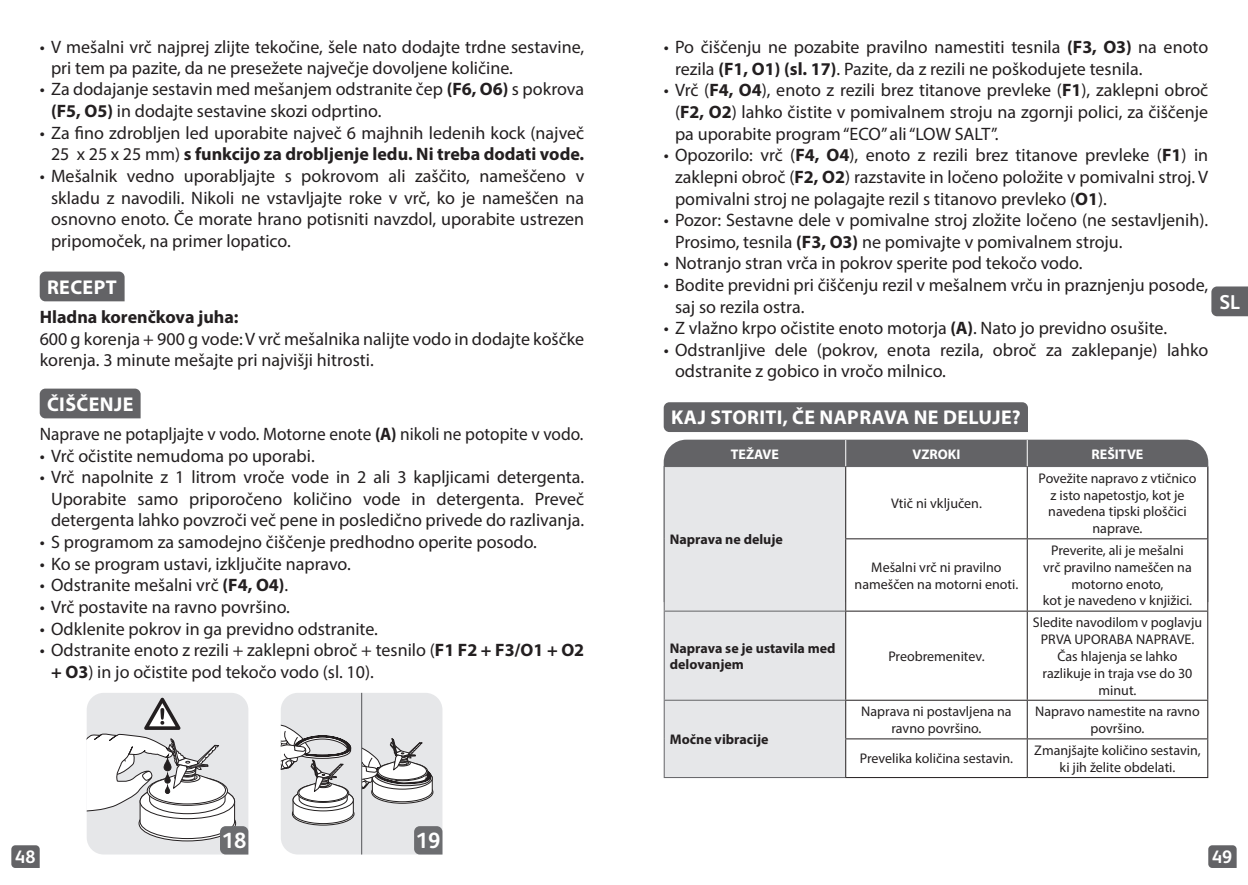
<style>
.page{position:relative;width:1248px;height:885px;background:#fff}
.page>*{position:absolute;margin:0;border:0;box-sizing:border-box;transform-origin:0 0}
.t1{font:700 22px "FS Albert";color:#fff}
.t2{font:700 20px "Myriad Pro";letter-spacing:.02em;color:#fff}
.t3{font:700 20px "FS Albert";color:#fff}
.t4{font:18px/21.6px "Myriad Pro";color:#231f20}
.t5{font:18px "Myriad Pro";color:#231f20;scale:.96 1}
.t6{font:700 18px "Myriad Pro";color:#231f20}
.t7{font:700 18px "FS Albert";color:#fff}
.t8{font:14px/16.8px "Myriad Pro";color:#231f20;text-align:center}
.t9{font:700 14px/16.8px "Myriad Pro";color:#231f20}
.t10{font:700 14px "Myriad Pro";color:#fff}
.s1{font-weight:700}
</style>
<div class="page">
<svg style="left:1208px;top:845px;width:28px;height:22px"></svg>
<svg style="left:11px;top:845px;width:29px;height:22px"></svg>
<svg style="left:1211px;top:286px;width:36px;height:30px"></svg>
<div style="left:663px;top:439px;width:545px;height:27px;background:#636366"></div>
<div style="left:663px;top:402px;width:364px;height:30px;background:#636366"></div>
<div style="left:664px;top:467px;width:181px;height:310px;background:#e6e7e9"></div>
<svg style="left:846px;top:467px;width:361px;height:310px"></svg>
<svg style="left:845px;top:440px;width:1px;height:26px"></svg>
<svg style="left:1026px;top:440px;width:1px;height:26px"></svg>
<hr style="left:663px;top:467px;width:1px;height:71px;background:#636366">
<hr style="left:663px;top:538px;width:1px;height:72px;background:#636366">
<hr style="left:663px;top:610px;width:182px;height:1px;background:#636366">
<hr style="left:663px;top:611px;width:1px;height:88px;background:#636366">
<hr style="left:663px;top:699px;width:182px;height:1px;background:#636366">
<hr style="left:663px;top:700px;width:1px;height:38px;background:#636366">
<hr style="left:663px;top:738px;width:1px;height:39px;background:#636366">
<hr style="left:663px;top:777px;width:182px;height:1px;background:#636366">
<hr style="left:845px;top:467px;width:1px;height:71px;background:#231f20">
<hr style="left:1026px;top:467px;width:1px;height:71px;background:#231f20">
<hr style="left:1207px;top:467px;width:1px;height:71px;background:#231f20">
<hr style="left:845px;top:538px;width:182px;height:1px;background:#231f20">
<hr style="left:845px;top:539px;width:1px;height:71px;background:#231f20">
<hr style="left:1027px;top:538px;width:181px;height:1px;background:#231f20">
<hr style="left:1026px;top:539px;width:1px;height:71px;background:#231f20">
<hr style="left:1207px;top:539px;width:1px;height:71px;background:#231f20">
<hr style="left:845px;top:610px;width:182px;height:1px;background:#231f20">
<hr style="left:845px;top:611px;width:1px;height:88px;background:#231f20">
<hr style="left:1027px;top:610px;width:181px;height:1px;background:#231f20">
<hr style="left:1026px;top:611px;width:1px;height:88px;background:#231f20">
<hr style="left:1207px;top:611px;width:1px;height:88px;background:#231f20">
<hr style="left:845px;top:699px;width:182px;height:1px;background:#231f20">
<hr style="left:845px;top:700px;width:1px;height:38px;background:#231f20">
<hr style="left:1027px;top:699px;width:181px;height:1px;background:#231f20">
<hr style="left:1026px;top:700px;width:1px;height:38px;background:#231f20">
<hr style="left:1207px;top:700px;width:1px;height:38px;background:#231f20">
<hr style="left:845px;top:738px;width:182px;height:1px;background:#231f20">
<hr style="left:845px;top:739px;width:1px;height:38px;background:#231f20">
<hr style="left:1027px;top:738px;width:181px;height:1px;background:#231f20">
<hr style="left:1026px;top:739px;width:1px;height:38px;background:#231f20">
<hr style="left:1207px;top:739px;width:1px;height:38px;background:#231f20">
<hr style="left:845px;top:777px;width:182px;height:1px;background:#231f20">
<hr style="left:1027px;top:777px;width:181px;height:1px;background:#231f20">
<hr style="left:663px;top:466px;width:182px;height:1px;background:#636366">
<hr style="left:845px;top:466px;width:182px;height:1px;background:#636366">
<hr style="left:1027px;top:466px;width:181px;height:1px;background:#636366">
<div style="left:40px;top:271px;width:85px;height:30px;background:#636366"></div>
<div style="left:40px;top:388px;width:101px;height:30px;background:#636366"></div>
<svg style="left:281px;top:693px;width:161px;height:161px;background:#d4d4d6"></svg>
<hr style="left:361px;top:692px;width:1px;height:162px;background:#6c6d70">
<svg style="left:87px;top:693px;width:161px;height:161px"></svg>
<p class="t4" style="left:51px;top:37px;width:534px;line-height:20.6px;text-indent:-11px">• V mešalni vrč najprej zlijte tekočine, šele nato dodajte trdne sestavine, pri tem pa pazite, da ne presežete največje dovoljene količine.</p>
<p class="t4" style="left:51px;top:78px;width:534px;text-indent:-11px">• Za dodajanje sestavin med mešanjem odstranite čep <span class="s1">(F6, O6)</span> s pokrova <span class="s1">(F5, O5)</span> in dodajte sestavine skozi odprtino.</p>
<p class="t4" style="left:40px;top:121px;width:546px;text-align:right">• Za fino zdrobljen led uporabite največ 6 majhnih ledenih kock (največ<br>25 x 25 x 25 mm) <span class="s1">s funkcijo za drobljenje ledu. Ni treba dodati vode.</span></p>
<p class="t4" style="left:51px;top:165px;width:534px;text-align:justify;text-indent:-11px">• Mešalnik vedno uporabljajte s pokrovom ali zaščito, nameščeno v skladu z navodili. Nikoli ne vstavljajte roke v vrč, ko je nameščen na osnovno enoto. Če morate hrano potisniti navzdol, uporabite ustrezen pripomoček, na primer lopatico.</p>
<p class="t2" style="left:47px;top:274px;width:71px">RECEPT</p>
<p class="t6" style="left:40px;top:305px;width:200px">Hladna korenčkova juha:</p>
<p class="t4" style="left:40px;top:327px;width:546px">600 g korenja + 900 g vode: V vrč mešalnika nalijte vodo in dodajte koščke korenja. 3 minute mešajte pri najvišji hitrosti.</p>
<p class="t2" style="left:47px;top:391px;width:88px">ČIŠČENJE</p>
<p class="t5" style="left:40px;top:423px;width:568px">Naprave ne potapljajte v vodo. Motorne enote <span class="s1">(A)</span> nikoli ne potopite v vodo.</p>
<p class="t4" style="left:40px;top:444px;width:276px">• Vrč očistite nemudoma po uporabi.</p>
<p class="t4" style="left:51px;top:466px;width:534px;text-align:justify;text-indent:-11px">• Vrč napolnite z 1 litrom vroče vode in 2 ali 3 kapljicami detergenta.<br>Uporabite samo priporočeno količino vode in detergenta. Preveč detergenta lahko povzroči več pene in posledično privede do razlivanja.</p>
<p class="t4" style="left:40px;top:531px;width:498px">• S programom za samodejno čiščenje predhodno operite posodo.</p>
<p class="t4" style="left:40px;top:552px;width:312px">• Ko se program ustavi, izključite napravo.</p>
<p class="t4" style="left:40px;top:574px;width:250px">• Odstranite mešalni vrč <span class="s1">(F4, O4)</span>.</p>
<p class="t4" style="left:40px;top:595px;width:252px">• Vrč postavite na ravno površino.</p>
<p class="t4" style="left:40px;top:617px;width:340px">• Odklenite pokrov in ga previdno odstranite.</p>
<p class="t4" style="left:51px;top:639px;width:534px;text-indent:-11px">• Odstranite enoto z rezili + zaklepni obroč + tesnilo (<span class="s1">F1 F2 + F3/O1 + O2 + O3</span>) in jo očistite pod tekočo vodo (sl. 10).</p>
<p class="t1" style="left:222px;top:825px;width:26px">18</p>
<p class="t1" style="left:416px;top:825px;width:26px">19</p>
<p class="t4" style="left:675px;top:36px;width:534px;text-indent:-11px">• Po čiščenju ne pozabite pravilno namestiti tesnila <span class="s1">(F3, O3)</span> na enoto rezila <span class="s1">(F1, O1) (sl. 17)</span>. Pazite, da z rezili ne poškodujete tesnila.</p>
<p class="t4" style="left:675px;top:79px;width:534px;text-align:justify;text-indent:-11px">• Vrč (<span class="s1">F4, O4</span>), enoto z rezili brez titanove prevleke (<span class="s1">F1</span>), zaklepni obroč (<span class="s1">F2, O2</span>) lahko čistite v pomivalnem stroju na zgornji polici, za čiščenje pa uporabite program “ECO” ali “LOW SALT”.</p>
<p class="t4" style="left:675px;top:144px;width:534px;text-align:justify;text-indent:-11px">• Opozorilo: vrč (<span class="s1">F4, O4</span>), enoto z rezili brez titanove prevleke (<span class="s1">F1</span>) in zaklepni obroč (<span class="s1">F2, O2</span>) razstavite in ločeno položite v pomivalni stroj. V pomivalni stroj ne polagajte rezil s titanovo prevleko (<span class="s1">O1</span>).</p>
<p class="t4" style="left:675px;top:209px;width:534px;text-indent:-11px">• Pozor: Sestavne dele v pomivalne stroj zložite ločeno (ne sestavljenih).<br>Prosimo, tesnila <span class="s1">(F3, O3)</span> ne pomivajte v pomivalnem stroju.</p>
<p class="t4" style="left:663px;top:252px;width:420px">• Notranjo stran vrča in pokrov sperite pod tekočo vodo.</p>
<p class="t4" style="left:675px;top:274px;width:534px;text-indent:-11px">• Bodite previdni pri čiščenju rezil v mešalnem vrču in praznjenju posode, saj so rezila ostra.</p>
<p class="t4" style="left:663px;top:317px;width:505px">• Z vlažno krpo očistite enoto motorja <span class="s1">(A)</span>. Nato jo previdno osušite.</p>
<p class="t4" style="left:675px;top:338px;width:534px;text-indent:-11px">• Odstranljive dele (pokrov, enota rezila, obroč za zaklepanje) lahko odstranite z gobico in vročo milnico.</p>
<p class="t2" style="left:671px;top:404px;width:351px">KAJ STORITI, ČE NAPRAVA NE DELUJE?</p>
<p class="t10" style="left:730px;top:444px;width:50px">TEŽAVE</p>
<p class="t10" style="left:912px;top:444px;width:49px">VZROKI</p>
<p class="t10" style="left:1091px;top:444px;width:53px">REŠITVE</p>
<p class="t9" style="left:669px;top:530px;width:114px">Naprava ne deluje</p>
<p class="t8" style="left:890px;top:494px;width:92px">Vtič ni vključen.</p>
<p class="t8" style="left:854px;top:558px;width:165px">Mešalni vrč ni pravilno nameščen na motorni enoti.</p>
<p class="t9" style="left:669px;top:639px;width:167px">Naprava se je ustavila med delovanjem</p>
<p class="t8" style="left:888px;top:647px;width:98px">Preobremenitev.</p>
<p class="t8" style="left:1038px;top:469px;width:159px">Povežite napravo z vtičnico z isto napetostjo, kot je navedena tipski ploščici naprave.</p>
<p class="t8" style="left:1042px;top:541px;width:151px">Preverite, ali je mešalni vrč pravilno nameščen na motorno enoto,<br>kot je navedeno v knjižici.</p>
<p class="t8" style="left:1032px;top:614px;width:171px">Sledite navodilom v poglavju<br>PRVA UPORABA NAPRAVE.<br>Čas hlajenja se lahko razlikuje in traja vse do 30 minut.</p>
<p class="t9" style="left:669px;top:730px;width:100px">Močne vibracije</p>
<p class="t8" style="left:861px;top:703px;width:152px">Naprava ni postavljena na ravno površino.</p>
<p class="t8" style="left:1035px;top:703px;width:166px">Napravo namestite na ravno površino.</p>
<p class="t8" style="left:859px;top:750px;width:155px">Prevelika količina sestavin.</p>
<p class="t8" style="left:1034px;top:741px;width:168px">Zmanjšajte količino sestavin, ki jih želite obdelati.</p>
<p class="t3" style="left:1219px;top:290px;width:22px">SL</p>
<p class="t7" style="left:15px;top:846px;width:22px">48</p>
<p class="t7" style="left:1211px;top:846px;width:22px">49</p>
</div>
